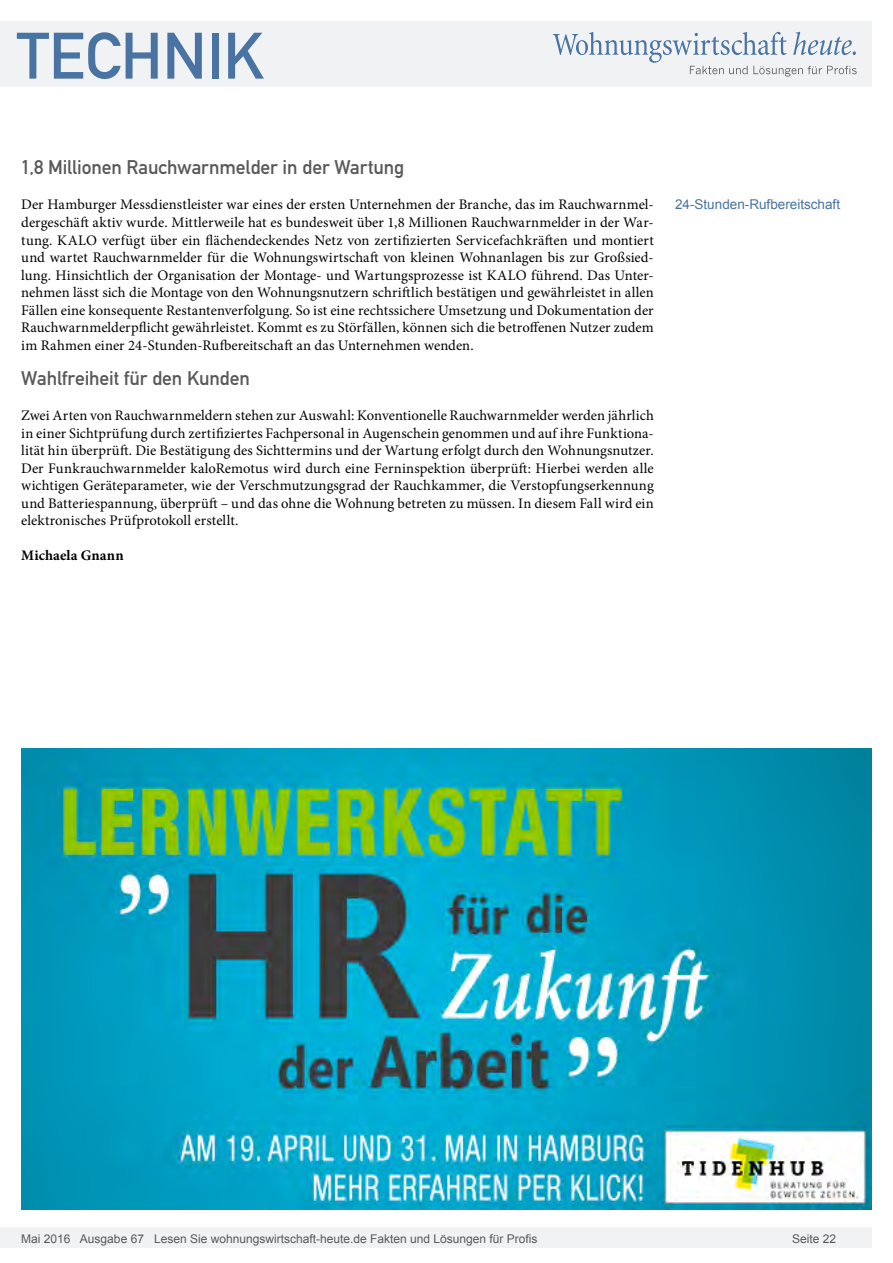
<style>
.page{position:relative;width:893px;height:1263px;background:#fff}
.page>*{position:absolute;margin:0;border:0;box-sizing:border-box;transform-origin:0 0}
.t1{font:64.5px "DIN Mittelschrift";color:#4973a3}
.Überschrift_Grau{font:19.5px "DIN Mittelschrift";letter-spacing:-.005em;color:#595959}
.Fließtext_erste_Zeil{font:14.7px/17.5px "Minion Pro";letter-spacing:.005em;color:#000;text-align:justify}
.AUTOR{font:700 14.7px "Minion Pro";letter-spacing:.005em;color:#000}
.Info{font:13.5px "Arial";color:#4973a3}
.t2{font:12px "Arial";color:#595959}
</style>
<div class="page">
<div style="left:0;top:1227px;width:872px;height:20px;background:#f1f2f3"></div>
<div style="left:0;top:21px;width:872px;height:66px;background:#f1f2f3"></div>
<svg style="left:553px;top:32px;width:304px;height:45px"></svg>
<img style="left:21px;top:748px;width:851px;height:462px">
<h1 class="t1" style="left:17px;top:18px;width:249px">TECHNIK</h1>
<p class="Überschrift_Grau" style="left:21px;top:156px;width:384px">1,8 Millionen Rauchwarnmelder in der Wartung</p>
<p class="Fließtext_erste_Zeil" style="left:21px;top:196px;width:634px">Der Hamburger Messdienstleister war eines der ersten Unternehmen der Branche, das im Rauchwarnmel&shy;dergeschäft aktiv wurde. Mittlerweile hat es bundesweit über 1,8 Millionen Rauchwarnmelder in der War&shy;tung. KALO verfügt über ein flächendeckendes Netz von zertifizierten Servicefachkräften und montiert und wartet Rauchwarnmelder für die Wohnungswirtschaft von kleinen Wohnanlagen bis zur Großsied&shy;lung. Hinsichtlich der Organisation der Montage- und Wartungsprozesse ist KALO führend. Das Unter&shy;nehmen lässt sich die Montage von den Wohnungsnutzern schriftlich bestätigen und gewährleistet in allen Fällen eine konsequente Restantenverfolgung. So ist eine rechtssichere Umsetzung und Dokumentation der Rauchwarnmelderpflicht gewährleistet. Kommt es zu Störfällen, können sich die betroffenen Nutzer zudem im Rahmen einer 24-Stunden-Rufbereitschaft an das Unternehmen wenden.</p>
<p class="Überschrift_Grau" style="left:21px;top:367px;width:230px">Wahlfreiheit für den Kunden</p>
<p class="Fließtext_erste_Zeil" style="left:21px;top:407px;width:634px">Zwei Arten von Rauchwarnmeldern stehen zur Auswahl: Konventionelle Rauchwarnmelder werden jährlich in einer Sichtprüfung durch zertifiziertes Fachpersonal in Augenschein genommen und auf ihre Funktiona&shy;lität hin überprüft. Die Bestätigung des Sichttermins und der Wartung erfolgt durch den Wohnungsnutzer.<br>Der Funkrauchwarnmelder kaloRemotus wird durch eine Ferninspektion überprüft: Hierbei werden alle wichtigen Geräteparameter, wie der Verschmutzungsgrad der Rauchkammer, die Verstopfungserkennung und Batteriespannung, überprüft – und das ohne die Wohnung betreten zu müssen. In diesem Fall wird ein elektronisches Prüfprotokoll erstellt.</p>
<p class="AUTOR" style="left:21px;top:545px;width:104px">Michaela Gnann</p>
<p class="Info" style="left:675px;top:196px;width:167px">24-Stunden-Rufbereitschaft</p>
<p class="t2" style="left:21px;top:1230px;width:518px">Mai 2016 Ausgabe 67 Lesen Sie wohnungswirtschaft-heute.de Fakten und Lösungen für Profis</p>
<p class="t2" style="left:792px;top:1231px;width:46px">Seite 22</p>
</div>
